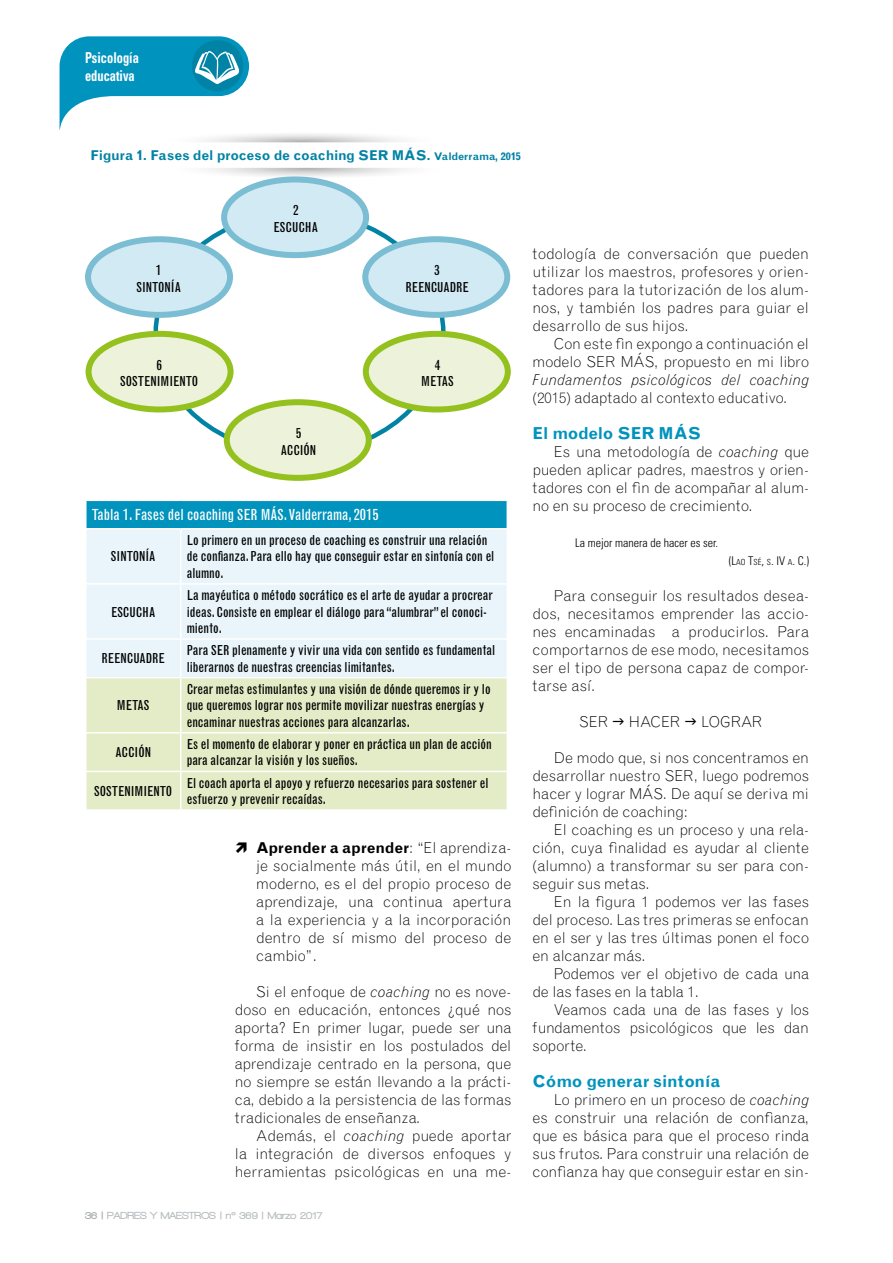
<style>
.page{position:relative;width:893px;height:1263px;background:#fff}
.page>*{position:absolute;margin:0;border:0;box-sizing:border-box;transform-origin:0 0}
.t1{font:700 16.5px "Grotesque";color:#0093bd}
.t2{font:300 15px/18px "Grotesque";color:#000;text-align:justify}
.t3{font:condensed 15px "Grotesque";color:#fff}
.t4{font:italic 300 15px "Grotesque";letter-spacing:.01em;color:#000}
.t5{font:700 condensed 15px/18px "Univers";color:#fff;scale:.83 1}
.t6{font:condensed 13.5px/16.5px "Grotesque";color:#000;text-align:center}
.t7{font:700 13.5px "Grotesque";letter-spacing:-.01em;color:#0083a5}
.t8{font:300 condensed 12px "Univers";color:#000}
.t9{font:300 condensed 12px "Univers";color:#000}
.t10{font:900 10.5px "Walkway";color:#b7bdc0}
.s1{font-size:10.5px}
.s2{font-weight:700}
.s3{font-style:italic}
.s4{color:#a3a9ad}
.s5{font-size:8.4px}
</style>
<div class="page">
<svg style="left:60px;top:36px;width:189px;height:93px"></svg>
<div style="left:88px;top:239px;width:142px;height:76px;background:#d2eaf4;border-radius:50%"></div>
<div style="left:85px;top:236px;width:148px;height:82px;border:6px solid #7bbdd2;border-radius:50%"></div>
<div style="left:89px;top:334px;width:142px;height:75px;background:#ecf3da;border-radius:50%"></div>
<div style="left:86px;top:331px;width:148px;height:81px;border:6px solid #95c11f;border-radius:50%"></div>
<div style="left:365px;top:239px;width:142px;height:76px;background:#d2eaf4;border-radius:50%"></div>
<div style="left:362px;top:236px;width:148px;height:82px;border:6px solid #7bbdd2;border-radius:50%"></div>
<div style="left:366px;top:334px;width:142px;height:75px;background:#ecf3da;border-radius:50%"></div>
<div style="left:363px;top:331px;width:148px;height:81px;border:6px solid #95c11f;border-radius:50%"></div>
<div style="left:224px;top:179px;width:142px;height:76px;background:#d2eaf4;border-radius:50%"></div>
<div style="left:221px;top:176px;width:148px;height:82px;border:6px solid #7bbdd2;border-radius:50%"></div>
<div style="left:227px;top:402px;width:142px;height:76px;background:#ecf3da;border-radius:50%"></div>
<div style="left:224px;top:399px;width:148px;height:82px;border:6px solid #95c11f;border-radius:50%"></div>
<div style="left:86px;top:500px;width:421px;height:29px;background:#0093bd"></div>
<div style="left:87px;top:529px;width:420px;height:148px;background:#e9f5fa"></div>
<div style="left:87px;top:678px;width:420px;height:131px;background:#e3ecc6"></div>
<hr style="left:180px;top:529px;width:1px;height:54px;background:#fff">
<hr style="left:85px;top:583px;width:96px;height:2px;background:#fff">
<hr style="left:181px;top:583px;width:327px;height:2px;background:#fff">
<hr style="left:180px;top:585px;width:1px;height:53px;background:#fff">
<hr style="left:85px;top:638px;width:96px;height:2px;background:#fff">
<hr style="left:181px;top:638px;width:327px;height:2px;background:#fff">
<hr style="left:180px;top:640px;width:1px;height:37px;background:#fff">
<hr style="left:180px;top:678px;width:1px;height:54px;background:#fff">
<hr style="left:85px;top:732px;width:96px;height:1px;background:#fff">
<hr style="left:181px;top:732px;width:327px;height:1px;background:#fff">
<hr style="left:180px;top:733px;width:1px;height:38px;background:#fff">
<hr style="left:85px;top:771px;width:96px;height:1px;background:#fff">
<hr style="left:181px;top:771px;width:327px;height:1px;background:#fff">
<hr style="left:180px;top:772px;width:1px;height:37px;background:#fff">
<hr style="left:85px;top:500px;width:96px;height:1px;background:#fff">
<hr style="left:85px;top:501px;width:2px;height:27px;background:#fff">
<hr style="left:181px;top:500px;width:327px;height:1px;background:#fff">
<hr style="left:85px;top:528px;width:96px;height:1px;background:#fff">
<hr style="left:181px;top:528px;width:327px;height:1px;background:#fff">
<p class="t5" style="left:85px;top:49px;width:67px">Psicología educativa</p>
<p class="t7" style="left:91px;top:148px;width:432px">Figura 1. Fases del proceso de coaching SER MÁS. <span class="s1">Valderrama, 2015</span></p>
<p class="t6" style="left:136px;top:262px;width:46px">1<br>SINTONÍA</p>
<p class="t6" style="left:120px;top:357px;width:80px">6<br>SOSTENIMIENTO</p>
<p class="t6" style="left:274px;top:202px;width:46px">2<br>ESCUCHA</p>
<p class="t6" style="left:281px;top:425px;width:37px">5<br>ACCIÓN</p>
<p class="t6" style="left:405px;top:262px;width:65px">3<br>REENCUADRE</p>
<p class="t6" style="left:421px;top:357px;width:34px">4<br>METAS</p>
<p class="t3" style="left:92px;top:506px;width:288px">Tabla 1. Fases del coaching SER MÁS. Valderrama, 2015</p>
<p class="t6" style="left:111px;top:548px;width:46px">SINTONÍA</p>
<p class="t6" style="left:187px;top:532px;width:309px;text-align:left">Lo primero en un proceso de coaching es construir una relación de confianza. Para ello hay que conseguir estar en sintonía con el alumno.</p>
<p class="t6" style="left:111px;top:604px;width:46px">ESCUCHA</p>
<p class="t6" style="left:187px;top:587px;width:308px;text-align:left">La mayéutica o método socrático es el arte de ayudar a procrear ideas. Consiste en emplear el diálogo para “alumbrar” el conoci&shy;miento.</p>
<p class="t6" style="left:102px;top:650px;width:65px">REENCUADRE</p>
<p class="t6" style="left:187px;top:642px;width:310px;text-align:left">Para SER plenamente y vivir una vida con sentido es fundamental liberarnos de nuestras creencias limitantes.</p>
<p class="t6" style="left:117px;top:697px;width:34px">METAS</p>
<p class="t6" style="left:187px;top:681px;width:305px;text-align:left">Crear metas estimulantes y una visión de dónde queremos ir y lo que queremos lograr nos permite movilizar nuestras energías y encaminar nuestras acciones para alcanzarlas.</p>
<p class="t6" style="left:115px;top:744px;width:37px">ACCIÓN</p>
<p class="t6" style="left:187px;top:736px;width:306px;text-align:left">Es el momento de elaborar y poner en práctica un plan de acción para alcanzar la visión y los sueños.</p>
<p class="t6" style="left:94px;top:783px;width:80px">SOSTENIMIENTO</p>
<p class="t6" style="left:187px;top:775px;width:303px;text-align:left">El coach aporta el apoyo y refuerzo necesarios para sostener el esfuerzo y prevenir recaídas.</p>
<p class="t2" style="left:256px;top:838px;width:257px"><span class="s2">Aprender a aprender</span>: “El aprendiza&shy;je socialmente más útil, en el mundo moderno, es el del propio proceso de aprendizaje, una continua apertura a la experiencia y a la incorporación dentro de sí mismo del proceso de cambio”.</p>
<p class="t2" style="left:235px;top:982px;width:278px;text-indent:21px">Si el enfoque de <span class="s3">coaching</span> no es nove&shy;doso en educación, entonces ¿qué nos aporta? En primer lugar, puede ser una forma de insistir en los postulados del aprendizaje centrado en la persona, que no siempre se están llevando a la prácti&shy;ca, debido a la persistencia de las formas tradicionales de enseñanza.</p>
<p class="t2" style="left:235px;top:1126px;width:278px;text-indent:21px">Además, el <span class="s3">coaching</span> puede aportar la integración de diversos enfoques y herramientas psicológicas en una me-</p>
<p class="t10" style="left:85px;top:1209px;width:239px"><span class="s4">36 |</span> PADRES Y MAESTROS | nº 369 | Marzo 2017</p>
<p class="t2" style="left:533px;top:244px;width:278px">todología de conversación que pueden utilizar los maestros, profesores y orien&shy;tadores para la tutorización de los alum&shy;nos, y también los padres para guiar el desarrollo de sus hijos.</p>
<p class="t2" style="left:533px;top:334px;width:278px;text-align:right">Con este fin expongo a continuación el modelo SER MÁS, propuesto en mi libro</p>
<p class="t4" style="left:533px;top:370px;width:278px">Fundamentos psicológicos del coaching</p>
<p class="t2" style="left:533px;top:388px;width:256px">(2015) adaptado al contexto educativo.</p>
<p class="t1" style="left:533px;top:423px;width:170px">El modelo SER MÁS</p>
<p class="t2" style="left:533px;top:442px;width:278px;text-indent:21px">Es una metodología de <span class="s3">coaching</span> que pueden aplicar padres, maestros y orien&shy;tadores con el fin de acompañar al alum&shy;no en su proceso de crecimiento.</p>
<p class="t8" style="left:575px;top:535px;width:145px">La mejor manera de hacer es ser.</p>
<p class="t9" style="left:729px;top:553px;width:82px">(L<span class="s5">AO</span> T<span class="s5">SÉ</span>, <span class="s5">S</span>. IV <span class="s5">A</span>. C.)</p>
<p class="t2" style="left:533px;top:586px;width:278px;text-indent:21px">Para conseguir los resultados desea&shy;dos, necesitamos emprender las accio&shy;nes encaminadas a producirlos. Para comportarnos de ese modo, necesitamos ser el tipo de persona capaz de compor&shy;tarse así.</p>
<p class="t2" style="left:579px;top:712px;width:31px">SER</p>
<p class="t2" style="left:629px;top:712px;width:53px">HACER</p>
<p class="t2" style="left:701px;top:712px;width:63px">LOGRAR</p>
<p class="t2" style="left:533px;top:748px;width:278px;text-indent:21px">De modo que, si nos concentramos en desarrollar nuestro SER, luego podremos hacer y lograr MÁS. De aquí se deriva mi definición de coaching:</p>
<p class="t2" style="left:533px;top:820px;width:278px;text-indent:21px">El coaching es un proceso y una rela&shy;ción, cuya finalidad es ayudar al cliente (alumno) a transformar su ser para con&shy;seguir sus metas.</p>
<p class="t2" style="left:533px;top:892px;width:278px;text-indent:21px">En la figura 1 podemos ver las fases del proceso. Las tres primeras se enfocan en el ser y las tres últimas ponen el foco en alcanzar más.</p>
<p class="t2" style="left:533px;top:964px;width:278px;text-indent:21px">Podemos ver el objetivo de cada una de las fases en la tabla 1.</p>
<p class="t2" style="left:533px;top:1000px;width:278px;text-indent:21px">Veamos cada una de las fases y los fundamentos psicológicos que les dan soporte.</p>
<p class="t1" style="left:533px;top:1071px;width:189px">Cómo generar sintonía</p>
<p class="t2" style="left:533px;top:1090px;width:278px;text-indent:21px">Lo primero en un proceso de <span class="s3">coaching </span>es construir una relación de confianza, que es básica para que el proceso rinda sus frutos. Para construir una relación de confianza hay que conseguir estar en sin-</p>
</div>
